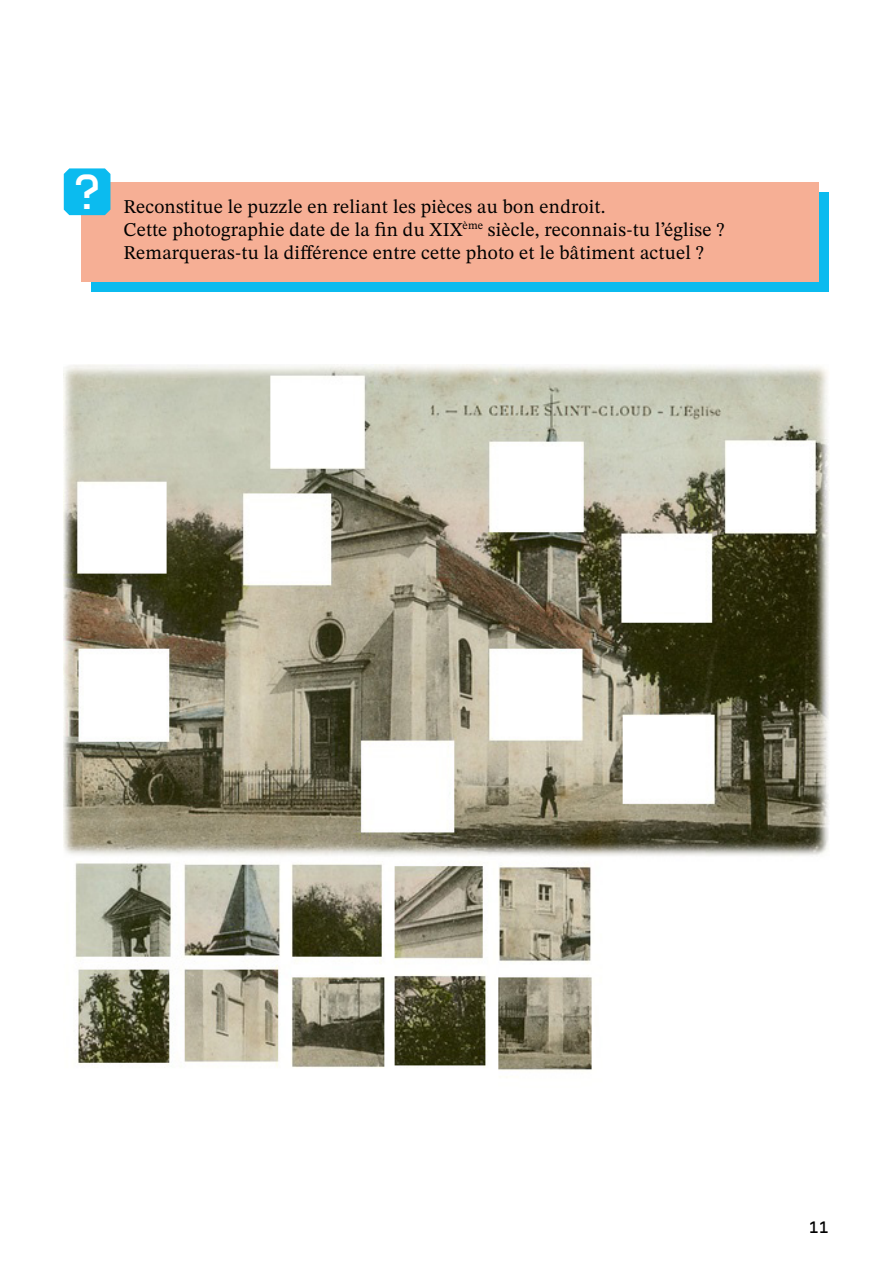
<style>
.page{position:relative;width:893px;height:1263px;background:#fff}
.page>*{position:absolute;margin:0;border:0;box-sizing:border-box;transform-origin:0 0}
.t1{font:49.5px "PP Supply Mono";color:#fff}
.t2{font:19.5px/23.4px "STIX Two Text";letter-spacing:.01em;color:#000}
.t3{font:16.5px "PP Supply Mono";color:#000}
</style>
<div class="page">
<img style="left:64px;top:364px;width:765px;height:706px">
<div style="left:91px;top:193px;width:738px;height:99px;background:#0bbbef"></div>
<div style="left:81px;top:182px;width:738px;height:100px;background:#f6af95"></div>
<div style="left:64px;top:168px;width:46px;height:47px;background:#0bbbef"></div>
<h1 class="t1" style="left:72px;top:158px;width:31px">?</h1>
<p class="t2" style="left:124px;top:194px;width:602px">Reconstitue le puzzle en reliant les pièces au bon endroit.<br>Cette photographie date de la fin du XIX<sup>ème</sup> siècle, reconnais-tu l’église ?<br>Remarqueras-tu la différence entre cette photo et le bâtiment actuel ?</p>
<p class="t3" style="left:809px;top:1216px;width:21px">11</p>
</div>
